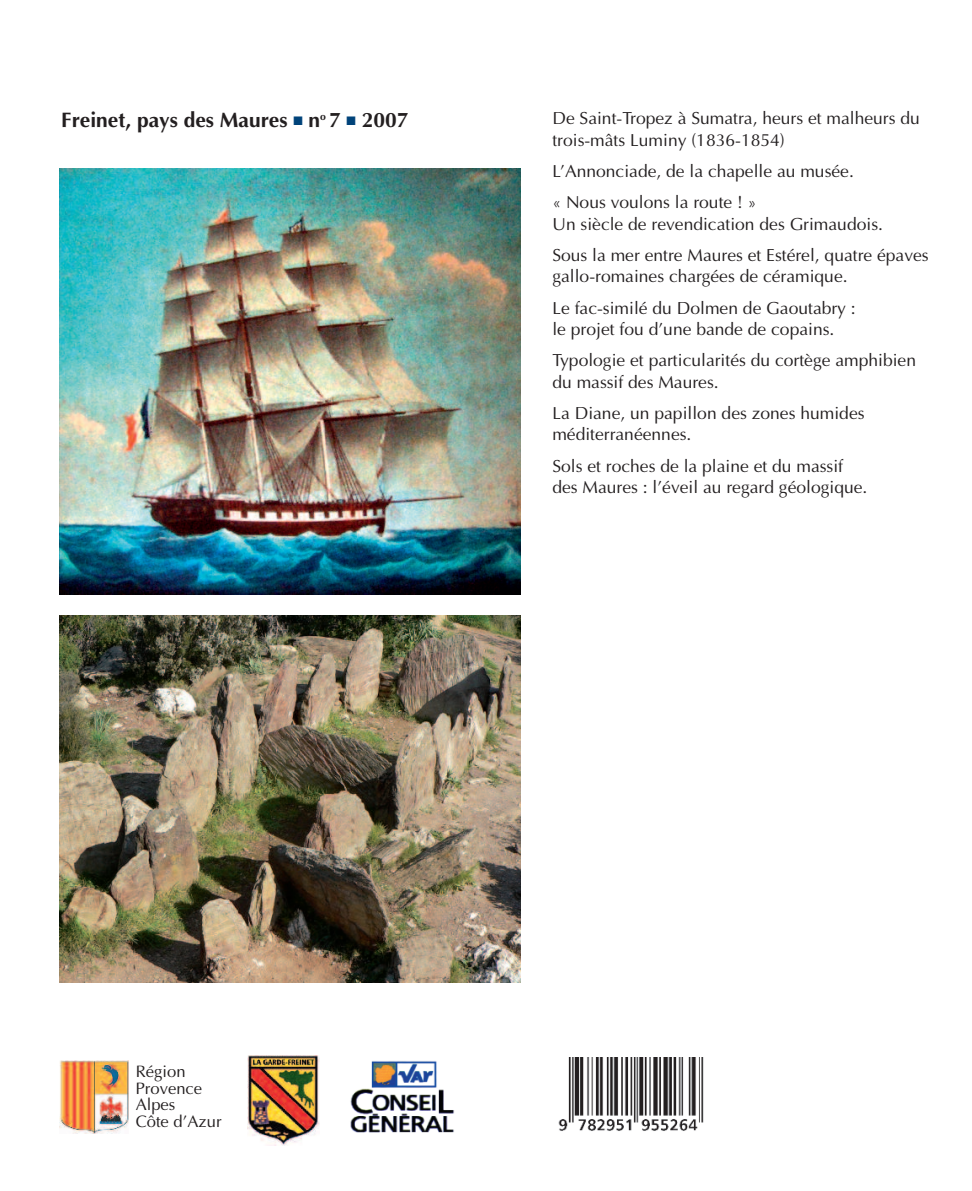
<style>
.page{position:relative;width:972px;height:1191px;background:#fff}
.page>*{position:absolute;margin:0;border:0;box-sizing:border-box;transform-origin:0 0}
.t1{font:700 21px "Optima";color:#231f20}
.t2{font:17.5px/31.3px "Optima";color:#231f20}
.t3{font:16.62px/16.6px "Optima";color:#231f20}
.s1{color:#00437a}
</style>
<div class="page">
<img style="left:60px;top:1060px;width:69px;height:73px">
<img style="left:248px;top:1055px;width:71px;height:91px">
<img style="left:350px;top:1061px;width:104px;height:71px">
<img style="left:60px;top:169px;width:461px;height:426px">
<img style="left:60px;top:615px;width:461px;height:367px">
<img style="left:558px;top:1057px;width:146px;height:74px">
<p class="t1" style="left:61px;top:107px;width:349px">Freinet, pays des Maures <span class="s1">■</span> n<sup>o</sup> 7 <span class="s1">■</span> 2007</p>
<p class="t2" style="left:552px;top:107px;width:369px;line-height:21.3px">De Saint-Tropez à Sumatra, heurs et malheurs du trois-mâts Luminy (1836-1854)</p>
<p class="t2" style="left:552px;top:155px;width:303px">L’Annonciade, de la chapelle au musée. « Nous voulons la route ! »</p>
<p class="t2" style="left:552px;top:208px;width:378px">Un siècle de revendication des Grimaudois.<br>Sous la mer entre Maures et Estérel, quatre épaves</p>
<p class="t2" style="left:552px;top:260px;width:305px">gallo-romaines chargées de céramique.<br>Le fac-similé du Dolmen de Gaoutabry :</p>
<p class="t2" style="left:552px;top:313px;width:365px">le projet fou d’une bande de copains.<br>Typologie et particularités du cortège amphibien</p>
<p class="t2" style="left:552px;top:366px;width:314px">du massif des Maures.<br>La Diane, un papillon des zones humides</p>
<p class="t2" style="left:552px;top:419px;width:292px">méditerranéennes.<br>Sols et roches de la plaine et du massif</p>
<p class="t2" style="left:552px;top:471px;width:317px">des Maures : l’éveil au regard géologique.</p>
<p class="t3" style="left:136px;top:1063px;width:87px">Région<br>Provence<br>Alpes<br>Côte d’Azur</p>
</div>
